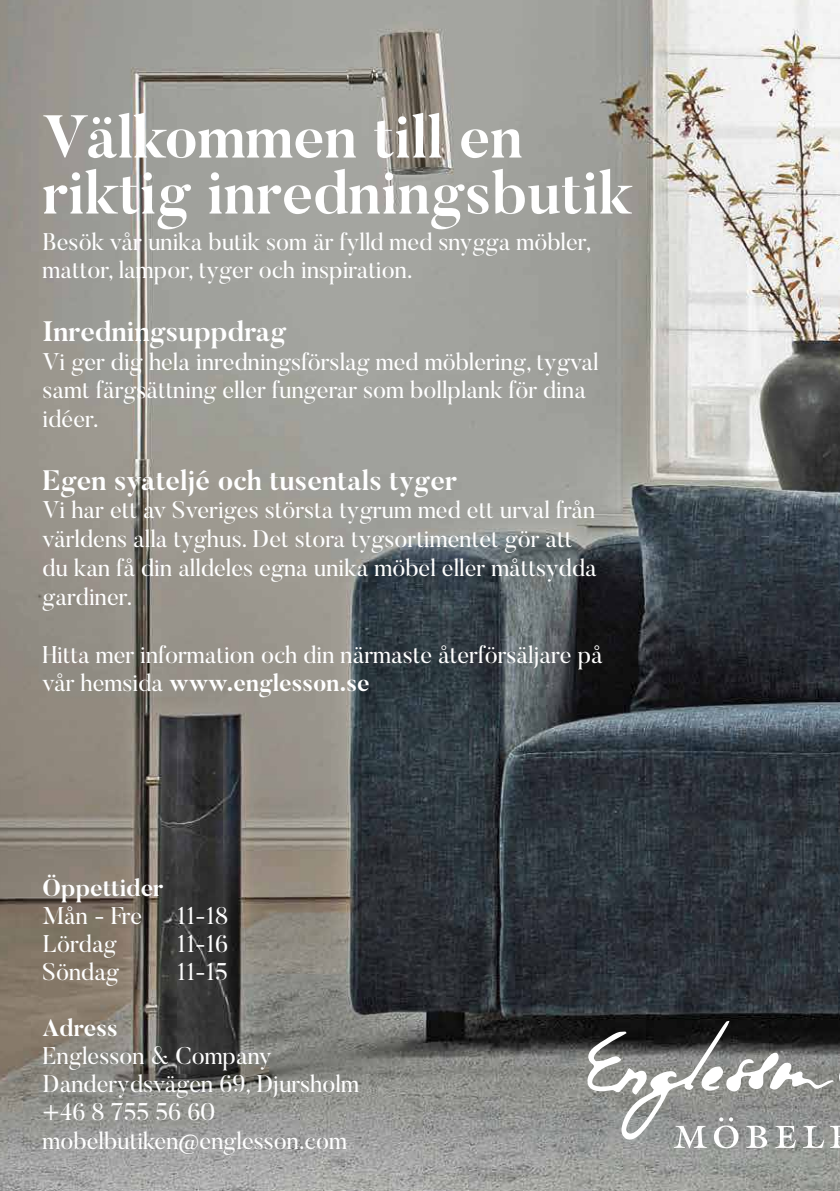
<style>
.page{position:relative;width:840px;height:1191px;background:#fff}
.page>*{position:absolute;margin:0;border:0;box-sizing:border-box;transform-origin:0 0}
.t1{font:700 60px/56px "Butler";color:#fff}
.t2{font:700 28px "Butler";color:#fff}
.t3{font:24px/28px "Butler";color:#fff}
.t4{font:700 24px "Butler";color:#fff}
.s1{font-weight:700}
</style>
<div class="page">
<img style="left:0;top:0;width:839px;height:1191px">
<svg style="left:584px;top:1020px;width:255px;height:128px;background:#848584"></svg>
<h1 class="t1" style="left:43px;top:109px;width:591px">Välkommen till en riktig inredningsbutik</h1>
<p class="t3" style="left:43px;top:227px;width:550px;line-height:28.8px">Besök vår unika butik som är fylld med snygga möbler, mattor, lampor, tyger och inspiration.</p>
<p class="t2" style="left:43px;top:313px;width:245px">Inredningsuppdrag</p>
<p class="t3" style="left:43px;top:347px;width:557px;line-height:28.8px">Vi ger dig hela inredningsförslag med möblering, tygval samt färgsättning eller fungerar som bollplank för dina idéer.</p>
<p class="t2" style="left:43px;top:462px;width:415px">Egen syateljé och tusentals tyger</p>
<p class="t3" style="left:43px;top:495px;width:555px;line-height:28.8px">Vi har ett av Sveriges största tygrum med ett urval från världens alla tyghus. Det stora tygsortimentet gör att du kan få din alldeles egna unika möbel eller måttsydda gardiner.</p>
<p class="t3" style="left:43px;top:639px;width:561px;line-height:28.8px">Hitta mer information och din närmaste återförsäljare på vår hemsida <span class="s1">www.englesson.se</span></p>
<p class="t4" style="left:43px;top:872px;width:122px">Öppettider</p>
<p class="t3" style="left:43px;top:901px;width:101px">Mån - Fre<br>Lördag<br>Söndag</p>
<p class="t4" style="left:43px;top:1012px;width:77px">Adress</p>
<p class="t3" style="left:43px;top:1042px;width:318px">Englesson &amp; Company<br>Danderydsvägen 69, Djursholm +46 8 755 56 60 mobelbutiken@englesson.com</p>
<p class="t3" style="left:177px;top:901px;width:53px;text-align:justify">11-18<br>11-16<br>11-15</p>
</div>
